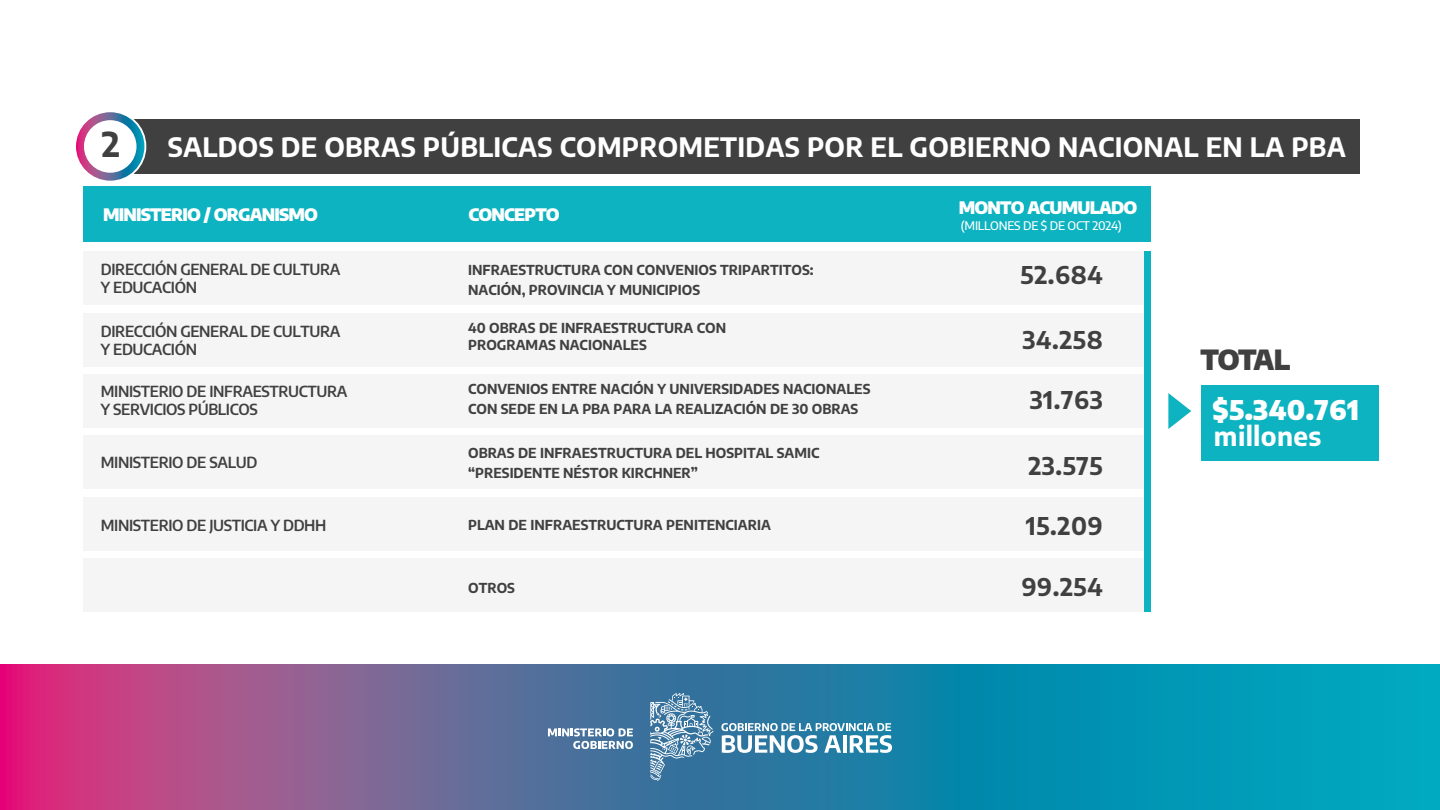
<style>
.page{position:relative;width:1440px;height:810px;background:#fff}
.page>*{position:absolute;margin:0;border:0;box-sizing:border-box;transform-origin:0 0}
.t1{font:700 33.75px "Encode Sans";color:#404040}
.t2{font:900 27.3px "Encode Sans";letter-spacing:-.06em;color:#404040}
.t3{font:900 26.62px "Encode Sans";letter-spacing:.015em;color:#fff}
.t4{font:700 26.25px "Encode Sans";letter-spacing:.01em;color:#fff}
.t5{font:700 24px "Encode Sans";letter-spacing:.025em;color:#404040}
.t6{font:900 16.88px "Encode Sans";letter-spacing:-.05em;color:#fff}
.t7{font:600 15px/18px "Encode Sans";letter-spacing:-.025em;color:#404040}
.t8{font:700 13.5px/19.6px "Encode Sans";color:#404040}
.t9{font:500 11.85px "Encode Sans";letter-spacing:-.02em;color:#fff}
</style>
<div class="page">
<div style="left:1201px;top:385px;width:177px;height:76px;background:#0db3c0"></div>
<svg style="left:0;top:664px;width:1440px;height:146px;background:#4875a0"></svg>
<svg style="left:721px;top:723px;width:171px;height:30px"></svg>
<svg style="left:548px;top:728px;width:85px;height:21px"></svg>
<svg style="left:650px;top:693px;width:63px;height:88px;background:#6593b4"></svg>
<div style="left:122px;top:119px;width:1238px;height:55px;background:#404040"></div>
<div style="left:74px;top:110px;width:72px;height:73px;background:#fff;border-radius:50%"></div>
<svg style="left:76px;top:112px;width:68px;height:69px"></svg>
<div style="left:84px;top:251px;width:1067px;height:54px;background:#f5f5f5"></div>
<div style="left:84px;top:313px;width:1067px;height:53px;background:#f5f5f5"></div>
<div style="left:84px;top:374px;width:1067px;height:54px;background:#f5f5f5"></div>
<div style="left:84px;top:435px;width:1067px;height:54px;background:#f5f5f5"></div>
<div style="left:84px;top:497px;width:1067px;height:53px;background:#f5f5f5"></div>
<div style="left:84px;top:558px;width:1067px;height:54px;background:#f5f5f5"></div>
<div style="left:84px;top:187px;width:1067px;height:55px;background:#0db3c0"></div>
<svg style="left:1168px;top:393px;width:23px;height:36px"></svg>
<div style="left:1144px;top:251px;width:7px;height:361px;background:#0db3c0"></div>
<h1 class="t1" style="left:102px;top:120px;width:20px">2</h1>
<h3 class="t4" style="left:168px;top:128px;width:1180px">SALDOS DE OBRAS PÚBLICAS COMPROMETIDAS POR EL GOBIERNO NACIONAL EN LA PBA</h3>
<p class="t6" style="left:103px;top:201px;width:216px">MINISTERIO / ORGANISMO</p>
<p class="t6" style="left:468px;top:201px;width:93px">CONCEPTO</p>
<p class="t6" style="left:959px;top:194px;width:180px">MONTO ACUMULADO</p>
<p class="t9" style="left:961px;top:217px;width:163px">(MILLONES DE $ DE OCT 2024)</p>
<p class="t7" style="left:101px;top:259px;width:241px">DIRECCIÓN GENERAL DE CULTURA<br>Y EDUCACIÓN</p>
<p class="t8" style="left:468px;top:259px;width:347px">INFRAESTRUCTURA CON CONVENIOS TRIPARTITOS:<br>NACIÓN, PROVINCIA Y MUNICIPIOS</p>
<h3 class="t5" style="left:1021px;top:257px;width:84px">52.684</h3>
<p class="t7" style="left:101px;top:321px;width:241px">DIRECCIÓN GENERAL DE CULTURA<br>Y EDUCACIÓN</p>
<p class="t7" style="left:101px;top:382px;width:248px">MINISTERIO DE INFRAESTRUCTURA<br>Y SERVICIOS PÚBLICOS</p>
<p class="t8" style="left:468px;top:319px;width:259px;line-height:16.2px">40 OBRAS DE INFRAESTRUCTURA CON<br>PROGRAMAS NACIONALES</p>
<p class="t8" style="left:468px;top:379px;width:404px">CONVENIOS ENTRE NACIÓN Y UNIVERSIDADES NACIONALES<br>CON SEDE EN LA PBA PARA LA REALIZACIÓN DE 30 OBRAS</p>
<h3 class="t5" style="left:1023px;top:322px;width:82px">34.258</h3>
<h3 class="t5" style="left:1030px;top:382px;width:75px">31.763</h3>
<h2 class="t2" style="left:1200px;top:338px;width:91px">TOTAL</h2>
<h3 class="t3" style="left:1212px;top:389px;width:148px">$5.340.761</h3>
<p class="t7" style="left:101px;top:452px;width:158px">MINISTERIO DE SALUD</p>
<p class="t8" style="left:468px;top:442px;width:353px">OBRAS DE INFRAESTRUCTURA DEL HOSPITAL SAMIC “PRESIDENTE NÉSTOR KIRCHNER”</p>
<h3 class="t5" style="left:1028px;top:448px;width:76px">23.575</h3>
<h3 class="t4" style="left:1214px;top:417px;width:109px">millones</h3>
<p class="t7" style="left:101px;top:516px;width:227px">MINISTERIO DE JUSTICIA Y DDHH</p>
<p class="t8" style="left:468px;top:514px;width:304px">PLAN DE INFRAESTRUCTURA PENITENCIARIA</p>
<h3 class="t5" style="left:1026px;top:508px;width:78px">15.209</h3>
<p class="t8" style="left:468px;top:577px;width:48px">OTROS</p>
<h3 class="t5" style="left:1022px;top:569px;width:83px">99.254</h3>
</div>
